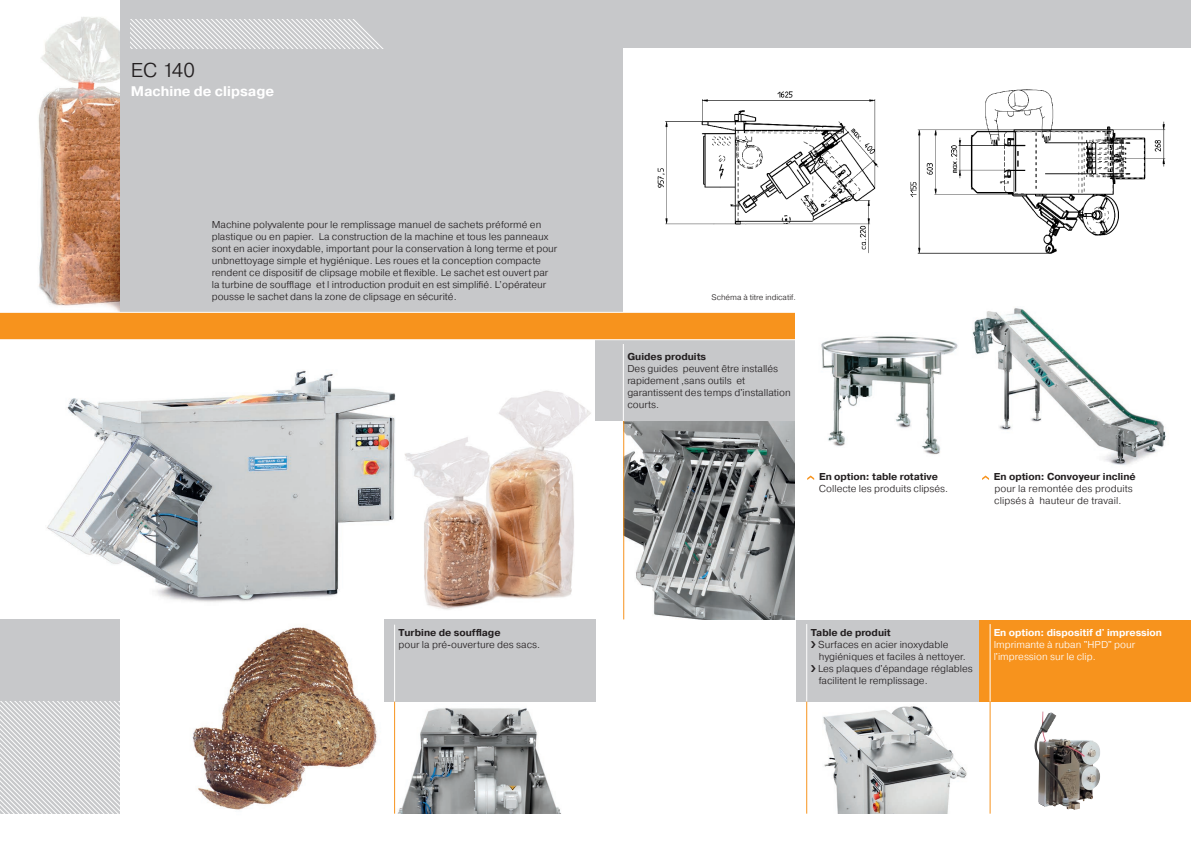
<style>
.page{position:relative;width:1191px;height:842px;background:#fff}
.page>*{position:absolute;margin:0;border:0;box-sizing:border-box;transform-origin:0 0}
.t1{font:300 20px "Pragmatica";color:#231f20}
.t2{font:700 14px "Pragmatica";color:#fff}
.t3{font:300 10px/12px "Pragmatica";color:#231f20}
.t4{font:700 10px "Pragmatica";color:#231f20}
.t5{font:300 10px/12px "Pragmatica";color:#fff}
.t6{font:700 10px "Pragmatica";color:#fff}
.t7{font:300 8px "Pragmatica";color:#231f20}
</style>
<div class="page">
<img style="left:38px;top:17px;width:82px;height:295px">
<img style="left:47px;top:370px;width:349px;height:232px">
<img style="left:405px;top:390px;width:186px;height:220px">
<img style="left:192px;top:627px;width:185px;height:183px">
<img style="left:624px;top:421px;width:171px;height:198px">
<div style="left:595px;top:339px;width:201px;height:82px;background:#c7c8ca"></div>
<img style="left:807px;top:702px;width:160px;height:112px">
<div style="left:796px;top:619px;width:183px;height:83px;background:#c7c8ca"></div>
<img style="left:395px;top:702px;width:166px;height:112px">
<div style="left:595px;top:0;width:596px;height:317px;background:#c7c8ca"></div>
<div style="left:979px;top:619px;width:212px;height:83px;background:#f7931d"></div>
<div style="left:384px;top:619px;width:211px;height:83px;background:#c7c8ca"></div>
<div style="left:120px;top:0;width:475px;height:335px;background:#c7c8ca"></div>
<div style="left:0;top:619px;width:120px;height:195px;background:#c7c8ca"></div>
<hr style="left:806px;top:624px;width:1px;height:78px;background:#fff">
<hr style="left:806px;top:702px;width:1px;height:112px;background:#f7931d">
<svg style="left:0;top:702px;width:120px;height:112px"></svg>
<hr style="left:989px;top:624px;width:1px;height:78px;background:#fff">
<hr style="left:989px;top:702px;width:1px;height:112px;background:#f7931d">
<svg style="left:130px;top:20px;width:253px;height:28px"></svg>
<div style="left:624px;top:48px;width:567px;height:286px;background:#fff"></div>
<svg style="left:0;top:312px;width:796px;height:28px"></svg>
<img style="left:657px;top:91px;width:222px;height:163px">
<img style="left:910px;top:89px;width:256px;height:165px">
<hr style="left:394px;top:625px;width:1px;height:77px;background:#fff">
<hr style="left:394px;top:702px;width:1px;height:112px;background:#f7931d">
<img style="left:1034px;top:711px;width:66px;height:99px">
<hr style="left:623px;top:344px;width:1px;height:77px;background:#fff">
<hr style="left:623px;top:421px;width:1px;height:198px;background:#f7931d">
<img style="left:972px;top:308px;width:194px;height:157px">
<svg style="left:982px;top:475px;width:7px;height:5px"></svg>
<img style="left:821px;top:336px;width:137px;height:119px">
<svg style="left:807px;top:475px;width:7px;height:5px"></svg>
<h1 class="t1" style="left:131px;top:58px;width:66px">EC 140</h1>
<h2 class="t2" style="left:131px;top:82px;width:145px">Machine de clipsage</h2>
<p class="t3" style="left:212px;top:218px;width:347px">Machine polyvalente pour le remplissage manuel de sachets préformé en plastique ou en papier. La construction de la machine et tous les panneaux sont en acier inoxydable, important pour la conservation à long terme et pour unbnettoyage simple et hygiénique. Les roues et la conception compacte rendent ce dispositif de clipsage mobile et flexible. Le sachet est ouvert par la turbine de soufflage et l introduction produit en est simplifié. L’opérateur pousse le sachet dans la zone de clipsage en sécurité.</p>
<p class="t4" style="left:399px;top:626px;width:103px">Turbine de soufflage</p>
<p class="t3" style="left:399px;top:638px;width:143px">pour la pré-ouverture des sacs.</p>
<p class="t7" style="left:711px;top:292px;width:86px">Schéma à titre indicatif.</p>
<p class="t4" style="left:627px;top:350px;width:80px">Guides produits</p>
<p class="t3" style="left:627px;top:362px;width:165px">Des guides peuvent être installés rapidement ,sans outils et garantissent des temps d'installation courts.</p>
<p class="t4" style="left:819px;top:470px;width:120px">En option: table rotative</p>
<p class="t3" style="left:819px;top:482px;width:131px">Collecte les produits clipsés.</p>
<p class="t4" style="left:994px;top:470px;width:143px">En option: Convoyeur incliné</p>
<p class="t3" style="left:994px;top:482px;width:140px">pour la remontée des produits clipsés à hauteur de travail.</p>
<p class="t4" style="left:810px;top:626px;width:82px">Table de produit</p>
<p class="t3" style="left:818px;top:638px;width:156px">Surfaces en acier inoxydable hygiéniques et faciles à nettoyer.<br>Les plaques d'épandage réglables facilitent le remplissage.</p>
<p class="t6" style="left:993px;top:626px;width:170px">En option: dispositif d' impression</p>
<p class="t5" style="left:993px;top:638px;width:143px">Imprimante à ruban "HPD" pour l'impression sur le clip.</p>
</div>
